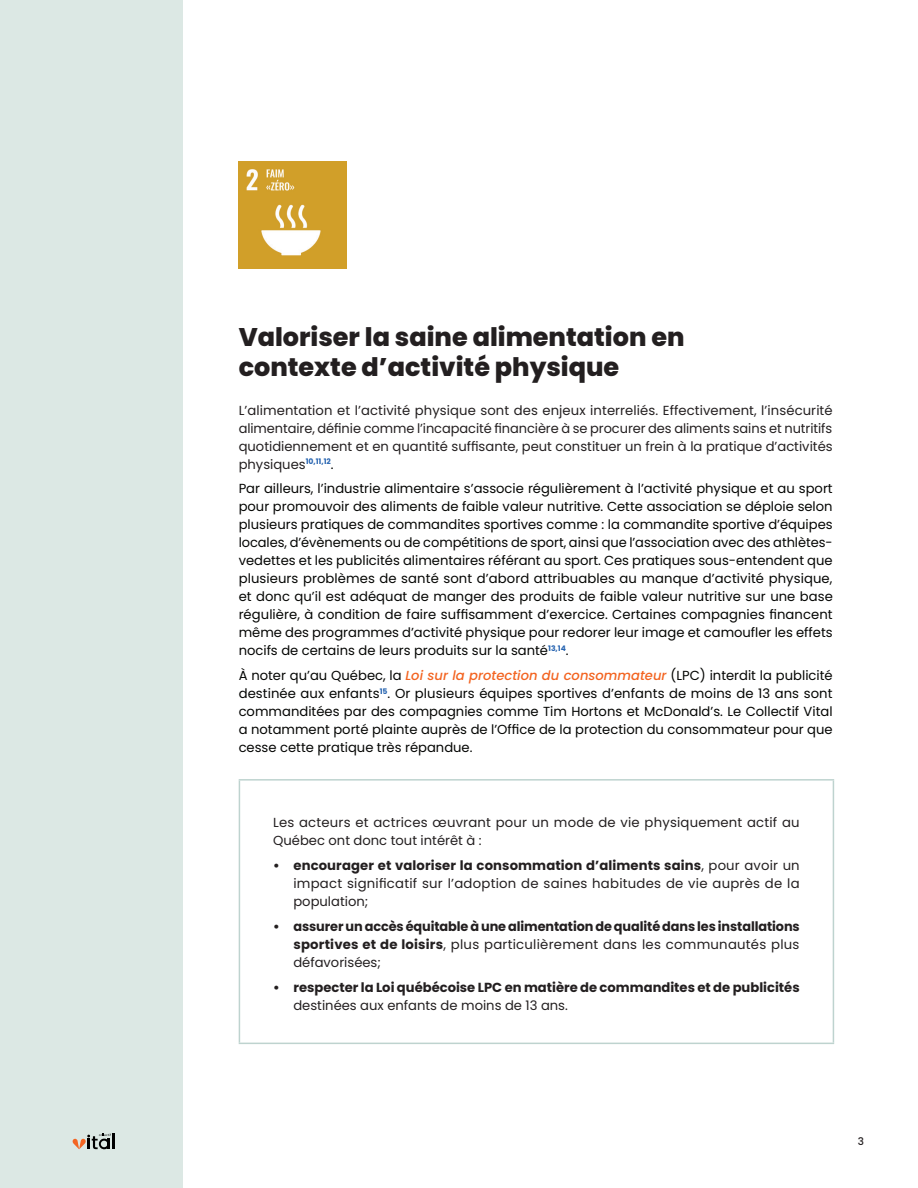
<style>
.page{position:relative;width:918px;height:1188px;background:#fff}
.page>*{position:absolute;margin:0;border:0;box-sizing:border-box;transform-origin:0 0}
.t1{font:800 25.5px/30px "Poppins";color:#231f20}
.t2{font:13.2px/18px "Poppins";color:#040503;text-align:justify}
.t3{font:13.2px/18px "Poppins";color:#231f20;text-align:justify}
.t4{font:700 13.2px/18px "Poppins";color:#231f20;text-align:justify}
.t5{font:500 10.5px "Poppins";color:#231f20}
.s1{color:#040503}
.s2{font-weight:500;font-style:italic;color:#f36421}
.s3{font-weight:700}
.s4{font-weight:400}
</style>
<div class="page">
<div style="left:0;top:0;width:183px;height:1188px;background:#dce8e4"></div>
<hr style="left:112px;top:1134px;width:3px;height:15px;background:#000">
<svg style="left:73px;top:1134px;width:38px;height:15px"></svg>
<img style="left:239px;top:161px;width:108px;height:107px">
<hr style="left:239px;top:779px;width:595px;height:2px;background:#bed3cf">
<hr style="left:239px;top:781px;width:1px;height:262px;background:#bed3cf">
<hr style="left:833px;top:781px;width:1px;height:262px;background:#bed3cf">
<hr style="left:239px;top:1043px;width:595px;height:1px;background:#bed3cf">
<h1 class="t1" style="left:239px;top:323px;width:447px">Valoriser la saine alimentation en contexte d’activité physique</h1>
<p class="t3" style="left:239px;top:401px;width:596px">L’alimentation et l’activité physique sont des enjeux interreliés. Effectivement, l’insécurité alimentaire, définie comme l’incapacité financière à se procurer des aliments sains et nutritifs quotidiennement et en quantité suffisante, peut constituer un frein à la pratique d’activités physiques<sup>10,11,12</sup><span class="s1">.</span></p>
<p class="t2" style="left:239px;top:480px;width:596px">Par ailleurs, l’industrie alimentaire s’associe régulièrement à l’activité physique et au sport pour promouvoir des aliments de faible valeur nutritive. Cette association se déploie selon plusieurs pratiques de commandites sportives comme : la commandite sportive d’équipes locales, d’évènements ou de compétitions de sport, ainsi que l’association avec des athlètes&shy;vedettes et les publicités alimentaires référant au sport. Ces pratiques sous-entendent que plusieurs problèmes de santé sont d’abord attribuables au manque d’activité physique, et donc qu’il est adéquat de manger des produits de faible valeur nutritive sur une base régulière, à condition de faire suffisamment d’exercice. Certaines compagnies financent même des programmes d’activité physique pour redorer leur image et camoufler les effets nocifs de certains de leurs produits sur la santé<sup>13,14</sup>.</p>
<p class="t2" style="left:239px;top:667px;width:596px">À noter qu’au Québec, la <span class="s2">Loi sur la protection du consommateur</span> (LPC) interdit la publicité destinée aux enfants<sup>15</sup>. Or plusieurs équipes sportives d’enfants de moins de 13 ans sont commanditées par des compagnies comme Tim Hortons et McDonald’s. Le Collectif Vital a notamment porté plainte auprès de l’Office de la protection du consommateur pour que cesse cette pratique très répandue.</p>
<p class="t3" style="left:273px;top:814px;width:528px">Les acteurs et actrices œuvrant pour un mode de vie physiquement actif au<br>Québec ont donc tout intérêt à :</p>
<p class="t3" style="left:293px;top:857px;width:508px;text-indent:-20px"><span class="s3">• encourager et valoriser la consommation d’aliments sains</span>, pour avoir un impact significatif sur l’adoption de saines habitudes de vie auprès de la population;</p>
<p class="t4" style="left:293px;top:917px;width:508px;text-indent:-20px">• assurer un accès équitable à une alimentation de qualité dans les installations sportives et de loisirs<span class="s4">, plus particulièrement dans les communautés plus défavorisées;</span></p>
<p class="t4" style="left:273px;top:978px;width:528px">• respecter la Loi québécoise LPC en matière de commandites et de publicités</p>
<p class="t3" style="left:293px;top:996px;width:276px">destinées aux enfants de moins de 13 ans.</p>
<p class="t5" style="left:858px;top:1135px;width:8px">3</p>
</div>
